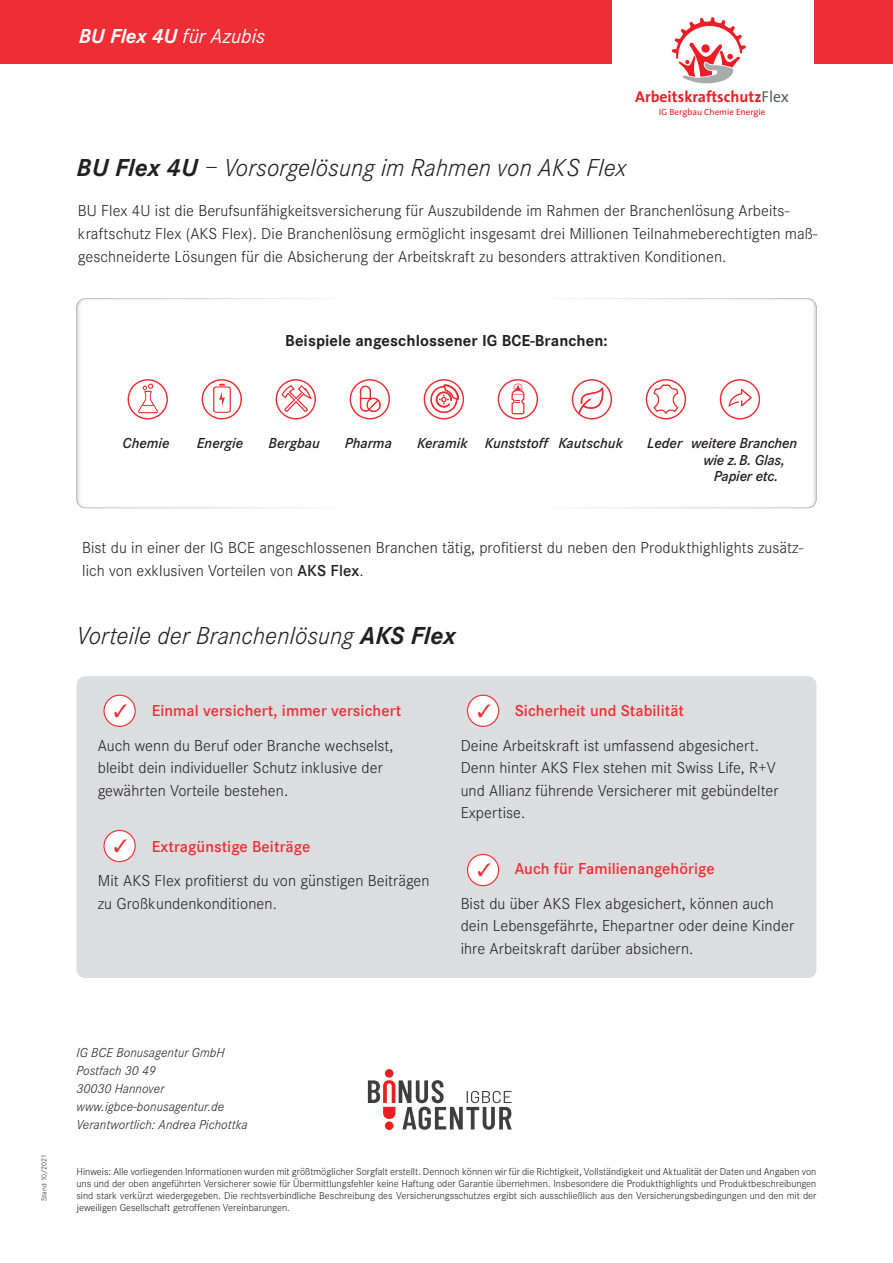
<style>
.page{position:relative;width:893px;height:1263px;background:#fff}
.page>*{position:absolute;margin:0;border:0;box-sizing:border-box;transform-origin:0 0}
.t1{font:italic 300 25.5px "Corporate S";letter-spacing:.005em;color:#231f20}
.t2{font:italic 21px "Corporate S";color:#fff}
.t3{font:300 16.5px/22.5px "Corporate S";letter-spacing:.005em;color:#231f20}
.t4{font:600 16.5px "Corporate S";letter-spacing:.005em;color:#ee2d34}
.t5{font:700 16.5px "Corporate S";letter-spacing:.005em;color:#231f20}
.t6{font:700 15.75px "The Sans";color:#ec1d26}
.t7{font:italic 600 15px "Corporate S";color:#231f20}
.t8{font:italic 300 13.5px/18px "Corporate S";letter-spacing:.005em;color:#231f20}
.t9{font:300 10.5px/12px "Corporate S";color:#231f20;text-align:justify}
.t10{font:9px "The Sans";color:#ec1d26}
.t11{font:300 7.5px "Corporate S";color:#231f20}
.s1{font-weight:700}
.s2{font-weight:400;color:#5a5d5e}
.s3{font-weight:600}
</style>
<div class="page">
<div style="left:77px;top:676px;width:739px;height:302px;background:#dcdddf;border-radius:9px"></div>
<img style="left:456px;top:298px;width:360px;height:210px">
<img style="left:77px;top:298px;width:363px;height:210px">
<img style="left:440px;top:379px;width:16px;height:41px">
<div style="left:646px;top:379px;width:40px;height:40px;border:1px solid #ee2d34;border-radius:50%"></div>
<svg style="left:653px;top:384px;width:26px;height:30px"></svg>
<div style="left:498px;top:379px;width:40px;height:40px;border:1px solid #ee2d34;border-radius:50%"></div>
<svg style="left:511px;top:383px;width:13px;height:31px"></svg>
<div style="left:202px;top:379px;width:40px;height:40px;border:1px solid #ee2d34;border-radius:50%"></div>
<svg style="left:213px;top:384px;width:18px;height:29px"></svg>
<div style="left:350px;top:379px;width:40px;height:40px;border:1px solid #ee2d34;border-radius:50%"></div>
<svg style="left:360px;top:385px;width:22px;height:27px"></svg>
<div style="left:128px;top:379px;width:40px;height:40px;border:1px solid #ee2d34;border-radius:50%"></div>
<svg style="left:138px;top:384px;width:20px;height:29px"></svg>
<svg style="left:578px;top:387px;width:25px;height:27px"></svg>
<div style="left:572px;top:379px;width:40px;height:40px;border:1px solid #ee2d34;border-radius:50%"></div>
<div style="left:276px;top:379px;width:40px;height:40px;border:1px solid #ee2d34;border-radius:50%"></div>
<svg style="left:281px;top:384px;width:31px;height:29px"></svg>
<svg style="left:430px;top:385px;width:29px;height:28px"></svg>
<div style="left:424px;top:379px;width:40px;height:40px;border:1px solid #ee2d34;border-radius:50%"></div>
<div style="left:720px;top:379px;width:40px;height:40px;border:1px solid #ee2d34;border-radius:50%"></div>
<svg style="left:729px;top:389px;width:23px;height:18px"></svg>
<div style="left:385px;top:1069px;width:8px;height:9px;background:#ee1d23;border-radius:50%"></div>
<svg style="left:368px;top:1080px;width:144px;height:50px"></svg>
<div style="left:104px;top:695px;width:31px;height:31px;background:#fff;border-radius:50%"></div>
<div style="left:103px;top:695px;width:33px;height:32px;border:1px solid #ee2d34;border-radius:50%"></div>
<div style="left:467px;top:854px;width:32px;height:32px;background:#fff;border-radius:50%"></div>
<div style="left:467px;top:854px;width:32px;height:32px;border:1px solid #ee2d34;border-radius:50%"></div>
<div style="left:467px;top:695px;width:32px;height:31px;background:#fff;border-radius:50%"></div>
<div style="left:467px;top:695px;width:32px;height:32px;border:1px solid #ee2d34;border-radius:50%"></div>
<div style="left:104px;top:830px;width:31px;height:31px;background:#fff;border-radius:50%"></div>
<div style="left:103px;top:830px;width:33px;height:32px;border:1px solid #ee2d34;border-radius:50%"></div>
<div style="left:0;top:0;width:893px;height:132px;background:#ee2d34"></div>
<div style="left:0;top:64px;width:893px;height:69px;background:#fff"></div>
<div style="left:612px;top:0;width:202px;height:143px;background:#fff"></div>
<svg style="left:672px;top:17px;width:74px;height:66px"></svg>
<p class="t2" style="left:79px;top:24px;width:188px"><span class="s1">BU Flex 4U</span> für Azubis</p>
<p class="t6" style="left:635px;top:84px;width:155px">Arbeitskraftschutz<span class="s2">Flex</span></p>
<p class="t10" style="left:659px;top:104px;width:108px">IG Bergbau Chemie Energie</p>
<h1 class="t1" style="left:77px;top:154px;width:553px"><span class="s1">BU Flex 4U</span> – Vorsorgelösung im Rahmen von AKS Flex</h1>
<p class="t3" style="left:78px;top:200px;width:741px">BU Flex 4U ist die Berufsunfähigkeitsversicherung für Auszubildende im Rahmen der Branchenlösung Arbeits&shy;kraftschutz Flex (AKS Flex). Die Branchenlösung ermöglicht insgesamt drei Millionen Teilnahmeberechtigten maß&shy;geschneiderte Lösungen für die Absicherung der Arbeitskraft zu besonders attraktiven Konditionen.</p>
<p class="t5" style="left:285px;top:331px;width:324px">Beispiele angeschlossener IG BCE-Branchen:</p>
<p class="t7" style="left:122px;top:435px;width:49px">Chemie</p>
<p class="t7" style="left:197px;top:435px;width:48px">Energie</p>
<p class="t7" style="left:269px;top:435px;width:53px">Bergbau</p>
<p class="t7" style="left:345px;top:435px;width:49px">Pharma</p>
<p class="t7" style="left:417px;top:435px;width:208px">Keramik Kunststoff Kautschuk</p>
<p class="t7" style="left:647px;top:435px;width:152px">Leder weitere Branchen</p>
<p class="t7" style="left:703px;top:451px;width:83px">wie z. B. Glas,</p>
<p class="t7" style="left:714px;top:468px;width:66px">Papier etc.</p>
<p class="t3" style="left:82px;top:537px;width:723px">Bist du in einer der IG BCE angeschlossenen Branchen tätig, profitierst du neben den Produkthighlights zusätz&shy;lich von exklusiven Vorteilen von <span class="s3">AKS Flex</span>.</p>
<h1 class="t1" style="left:77px;top:621px;width:381px">Vorteile der Branchenlösung <span class="s1">AKS Flex</span></h1>
<p class="t4" style="left:152px;top:701px;width:251px">Einmal versichert, immer versichert</p>
<p class="t3" style="left:98px;top:734px;width:297px">Auch wenn du Beruf oder Branche wechselst, bleibt dein individueller Schutz inklusive der gewährten Vorteile bestehen.</p>
<p class="t4" style="left:152px;top:837px;width:160px">Extragünstige Beiträge</p>
<p class="t3" style="left:98px;top:870px;width:333px">Mit AKS Flex profitierst du von günstigen Beiträgen zu Großkundenkonditionen.</p>
<p class="t4" style="left:515px;top:701px;width:171px">Sicherheit und Stabilität</p>
<p class="t3" style="left:461px;top:734px;width:319px">Deine Arbeitskraft ist umfassend abgesichert.<br>Denn hinter AKS Flex stehen mit Swiss Life, R+V und Allianz führende Versicherer mit gebündelter Expertise.</p>
<p class="t4" style="left:515px;top:859px;width:201px">Auch für Familienangehörige</p>
<p class="t3" style="left:461px;top:892px;width:335px">Bist du über AKS Flex abgesichert, können auch dein Lebensgefährte, Ehepartner oder deine Kinder ihre Arbeitskraft darüber absichern.</p>
<p class="t11" style="left:40px;top:1201px;width:49px;rotate:-90deg">Stand 10/2021</p>
<p class="t8" style="left:77px;top:1044px;width:172px">IG BCE Bonusagentur GmbH<br>Postfach 30 49<br>30030 Hannover www.igbce-bonusagentur.de<br>Verantwortlich: Andrea Pichottka</p>
<p class="t9" style="left:77px;top:1165px;width:741px">Hinweis: Alle vorliegenden Informationen wurden mit größtmöglicher Sorgfalt erstellt. Dennoch können wir für die Richtigkeit, Vollständigkeit und Aktualität der Daten und Angaben von uns und der oben angeführten Versicherer sowie für Übermittlungsfehler keine Haftung oder Garantie übernehmen. Insbesondere die Produkthighlights und Produktbeschreibungen sind stark verkürzt wiedergegeben. Die rechtsverbindliche Beschreibung des Versicherungsschutzes ergibt sich ausschließlich aus den Versicherungsbedingungen und den mit der jeweiligen Gesellschaft getroffenen Vereinbarungen.</p>
</div>
